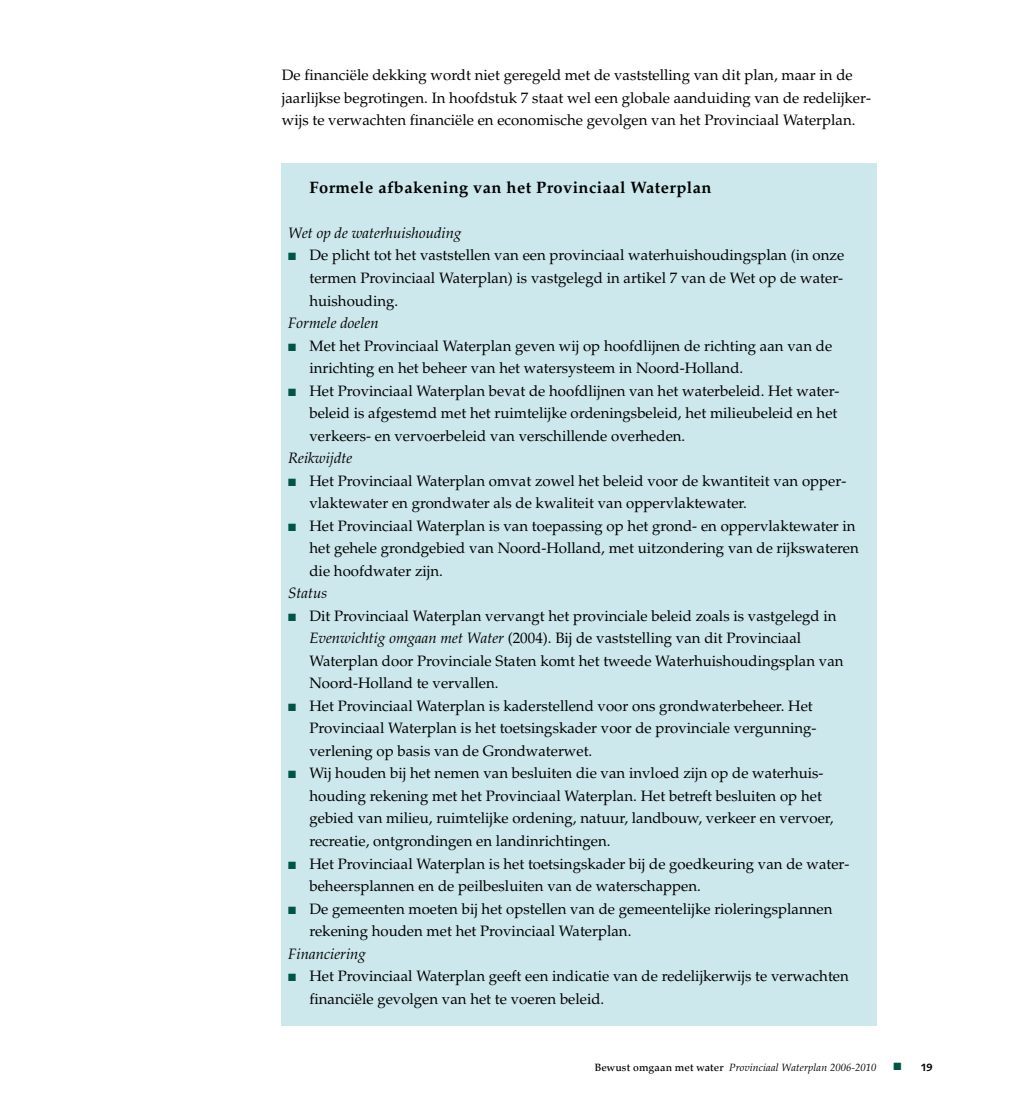
<style>
.page{position:relative;width:1021px;height:1115px;background:#fff}
.page>*{position:absolute;margin:0;border:0;box-sizing:border-box;transform-origin:0 0}
.t1{font:700 16.5px "Palatino";letter-spacing:.025em;color:#000}
.t2{font:15px/22.5px "Palatino";color:#000}
.t3{font:italic 15px "Palatino";color:#000}
.t4{font:italic 10.5px "Palatino";letter-spacing:.01em;color:#000}
.t5{font:700 10.5px "Linotype Syntax";color:#000}
.s1{color:#015544}
.s2{font-style:italic}
.s3{font-weight:500;font-style:normal}
</style>
<div class="page">
<div style="left:281px;top:163px;width:595px;height:862px;background:#cce8ec"></div>
<p class="t2" style="left:282px;top:66px;width:590px">De financiële dekking wordt niet geregeld met de vaststelling van dit plan, maar in de jaarlijkse begrotingen. In hoofdstuk 7 staat wel een globale aanduiding van de redelijker&shy;wijs te verwachten financiële en economische gevolgen van het Provinciaal Waterplan.</p>
<p class="t1" style="left:309px;top:181px;width:403px">Formele afbakening van het Provinciaal Waterplan</p>
<p class="t3" style="left:288px;top:227px;width:175px">Wet op de waterhuishouding</p>
<p class="t2" style="left:309px;top:246px;width:536px;text-align:justify;text-indent:-21px"><span class="s1">■</span> De plicht tot het vaststellen van een provinciaal waterhuishoudingsplan (in onze termen Provinciaal Waterplan) is vastgelegd in artikel 7 van de Wet op de water&shy;huishouding.</p>
<p class="t3" style="left:288px;top:317px;width:92px">Formele doelen</p>
<p class="t2" style="left:309px;top:336px;width:524px;text-indent:-21px"><span class="s1">■</span> Met het Provinciaal Waterplan geven wij op hoofdlijnen de richting aan van de inrichting en het beheer van het watersysteem in Noord-Holland.</p>
<p class="t2" style="left:309px;top:381px;width:531px;text-indent:-21px"><span class="s1">■</span> Het Provinciaal Waterplan bevat de hoofdlijnen van het waterbeleid. Het water&shy;beleid is afgestemd met het ruimtelijke ordeningsbeleid, het milieubeleid en het verkeers- en vervoerbeleid van verschillende overheden.</p>
<p class="t3" style="left:288px;top:452px;width:66px">Reikwijdte</p>
<p class="t2" style="left:309px;top:471px;width:538px;text-indent:-21px"><span class="s1">■</span> Het Provinciaal Waterplan omvat zowel het beleid voor de kwantiteit van opper&shy;vlaktewater en grondwater als de kwaliteit van oppervlaktewater.</p>
<p class="t2" style="left:309px;top:516px;width:551px;text-indent:-21px"><span class="s1">■</span> Het Provinciaal Waterplan is van toepassing op het grond- en oppervlaktewater in het gehele grondgebied van Noord-Holland, met uitzondering van de rijkswateren die hoofdwater zijn.</p>
<p class="t3" style="left:288px;top:587px;width:41px">Status</p>
<p class="t2" style="left:309px;top:606px;width:535px;text-indent:-21px"><span class="s1">■</span> Dit Provinciaal Waterplan vervangt het provinciale beleid zoals is vastgelegd in <span class="s2">Evenwichtig omgaan met Water</span> (2004). Bij de vaststelling van dit Provinciaal Waterplan door Provinciale Staten komt het tweede Waterhuishoudingsplan van Noord-Holland te vervallen.</p>
<p class="t2" style="left:309px;top:696px;width:508px;text-indent:-21px"><span class="s1">■</span> Het Provinciaal Waterplan is kaderstellend voor ons grondwaterbeheer. Het<br>Provinciaal Waterplan is het toetsingskader voor de provinciale vergunning&shy;verlening op basis van de Grondwaterwet.</p>
<p class="t2" style="left:309px;top:763px;width:525px;text-indent:-21px"><span class="s1">■</span> Wij houden bij het nemen van besluiten die van invloed zijn op de waterhuis&shy;houding rekening met het Provinciaal Waterplan. Het betreft besluiten op het gebied van milieu, ruimtelijke ordening, natuur, landbouw, verkeer en vervoer, recreatie, ontgrondingen en landinrichtingen.</p>
<p class="t2" style="left:309px;top:853px;width:541px;text-indent:-21px"><span class="s1">■</span> Het Provinciaal Waterplan is het toetsingskader bij de goedkeuring van de water&shy;beheersplannen en de peilbesluiten van de waterschappen.</p>
<p class="t2" style="left:309px;top:898px;width:524px;text-indent:-21px"><span class="s1">■</span> De gemeenten moeten bij het opstellen van de gemeentelijke rioleringsplannen rekening houden met het Provinciaal Waterplan.</p>
<p class="t3" style="left:288px;top:947px;width:79px">Financiering</p>
<p class="t2" style="left:309px;top:966px;width:541px;text-indent:-21px"><span class="s1">■</span> Het Provinciaal Waterplan geeft een indicatie van de redelijkerwijs te verwachten financiële gevolgen van het te voeren beleid.</p>
<p class="t4" style="left:594px;top:1063px;width:283px"><span class="s3">Bewust omgaan met water</span> Provinciaal Waterplan 2006-2010</p>
<p class="t5" style="left:893px;top:1062px;width:40px"><span class="s1">■</span> 19</p>
</div>
